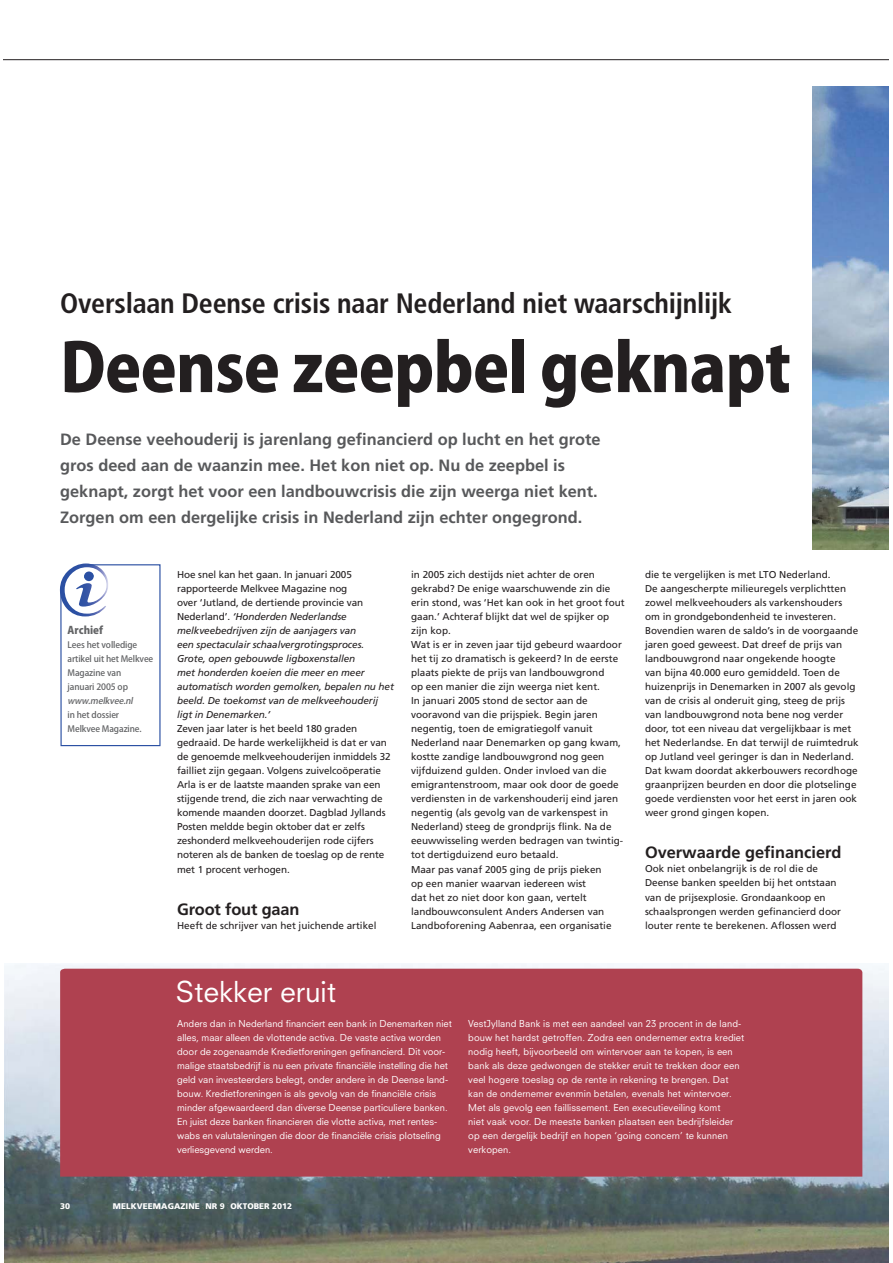
<style>
.page{position:relative;width:893px;height:1263px;background:#fff}
.page>*{position:absolute;margin:0;border:0;box-sizing:border-box;transform-origin:0 0}
.t1{font:66px "Koz Go Pro Heavy 90 msp RKSJ H";letter-spacing:-.01em;color:#231f20}
.t2{font:700 condensed 28.05px "Frutiger LT Std";letter-spacing:-.01em;color:#231f20}
.t3{font:28.05px "Neuzeit SLT Std";color:#fff}
.t4{font:700 16.35px/25.7px "Frutiger LT Std";color:#58595b}
.t5{font:700 16.35px "Frutiger LT Std";color:#231f20}
.t6{font:10.5px "Koz Go Pro Heavy 90 msp RKSJ H";color:#636466}
.t7{font:9.9px/14.1px "Frutiger LT Std";color:#231f20}
.t8{font:italic 9.9px/14.1px "Frutiger LT Std";letter-spacing:-.01em;color:#231f20}
.t9{font:9.3px/14.1px "Neuzeit SLT Std";color:#fff}
.t10{font:8.7px/14.1px "Koz Go Pro Medium 90 msp RKSJ H";letter-spacing:-.01em;color:#636466}
.t11{font:italic 8.7px "Koz Go Pro Medium 90 msp RKSJ H";color:#636466}
.t12{font:900 8.25px "Frutiger LT Std";letter-spacing:.01em;color:#fff}
.s1{font-style:normal}
</style>
<div class="page">
<img style="left:4px;top:963px;width:885px;height:300px">
<img style="left:4px;top:964px;width:885px;height:239px">
<img style="left:812px;top:87px;width:77px;height:463px">
<div style="left:60px;top:969px;width:802px;height:208px;background:#af4150"></div>
<hr style="left:4px;top:59px;width:885px;height:1px;background:#231f20">
<svg style="left:202px;top:1203px;width:2px;height:7px"></svg>
<svg style="left:227px;top:1203px;width:2px;height:7px"></svg>
<svg style="left:60px;top:563px;width:101px;height:184px"></svg>
<div style="left:84px;top:572px;width:10px;height:9px;background:#2b50a3;border-radius:50%"></div>
<h2 class="t2" style="left:60px;top:291px;width:673px">Overslaan Deense crisis naar Nederland niet waarschijnlijk</h2>
<h1 class="t1" style="left:60px;top:342px;width:732px">Deense zeepbel geknapt</h1>
<p class="t4" style="left:60px;top:428px;width:542px">De Deense veehouderij is jarenlang gefinancierd op lucht en het grote gros deed aan de waanzin mee. Het kon niet op. Nu de zeepbel is geknapt, zorgt het voor een landbouwcrisis die zijn weerga niet kent.<br>Zorgen om een dergelijke crisis in Nederland zijn echter ongegrond.</p>
<p class="t6" style="left:68px;top:626px;width:37px">Archief</p>
<p class="t10" style="left:68px;top:639px;width:87px">Lees het volledige artikel uit het Melkvee<br>Magazine van<br>januari 2005 op</p>
<p class="t11" style="left:68px;top:698px;width:68px">www.melkvee.nl</p>
<p class="t10" style="left:68px;top:709px;width:76px">in het dossier<br>Melkvee Magazine.</p>
<p class="t8" style="left:177px;top:568px;width:218px"><span class="s1">Hoe snel kan het gaan. In januari 2005 rapporteerde Melkvee Magazine nog<br>over ‘Jutland, de dertiende provincie van Nederland’.</span> ‘Honderden Nederlandse melkveebedrijven zijn de aanjagers van<br>een spectaculair schaalvergrotingsproces.<br>Grote, open gebouwde ligboxenstallen<br>met honderden koeien die meer en meer automatisch worden gemolken, bepalen nu het beeld. De toekomst van de melkveehouderij ligt in Denemarken.’</p>
<p class="t7" style="left:177px;top:722px;width:215px">Zeven jaar later is het beeld 180 graden gedraaid. De harde werkelijkheid is dat er van de genoemde melkveehouderijen inmiddels 32 failliet zijn gegaan. Volgens zuivelcoöperatie Arla is er de laatste maanden sprake van een stijgende trend, die zich naar verwachting de komende maanden doorzet. Dagblad Jyllands Posten meldde begin oktober dat er zelfs zeshonderd melkveehouderijen rode cijfers noteren als de banken de toeslag op de rente met 1 procent verhogen.</p>
<h3 class="t5" style="left:177px;top:902px;width:124px">Groot fout gaan</h3>
<p class="t7" style="left:177px;top:919px;width:201px">Heeft de schrijver van het juichende artikel</p>
<p class="t7" style="left:411px;top:568px;width:215px">in 2005 zich destijds niet achter de oren gekrabd? De enige waarschuwende zin die erin stond, was ‘Het kan ook in het groot fout gaan.’ Achteraf blijkt dat wel de spijker op zijn kop.<br>Wat is er in zeven jaar tijd gebeurd waardoor het tij zo dramatisch is gekeerd? In de eerste plaats piekte de prijs van landbouwgrond<br>op een manier die zijn weerga niet kent.<br>In januari 2005 stond de sector aan de vooravond van die prijspiek. Begin jaren negentig, toen de emigratiegolf vanuit Nederland naar Denemarken op gang kwam, kostte zandige landbouwgrond nog geen vijfduizend gulden. Onder invloed van die emigrantenstroom, maar ook door de goede verdiensten in de varkenshouderij eind jaren negentig (als gevolg van de varkenspest in Nederland) steeg de grondprijs flink. Na de eeuwwisseling werden bedragen van twintig&shy;tot dertigduizend euro betaald.<br>Maar pas vanaf 2005 ging de prijs pieken<br>op een manier waarvan iedereen wist<br>dat het zo niet door kon gaan, vertelt landbouwconsulent Anders Andersen van Landboforening Aabenraa, een organisatie</p>
<p class="t7" style="left:645px;top:568px;width:215px">die te vergelijken is met LTO Nederland.<br>De aangescherpte milieuregels verplichtten zowel melkveehouders als varkenshouders om in grondgebondenheid te investeren.<br>Bovendien waren de saldo’s in de voorgaande jaren goed geweest. Dat dreef de prijs van landbouwgrond naar ongekende hoogte<br>van bijna 40.000 euro gemiddeld. Toen de huizenprijs in Denemarken in 2007 als gevolg van de crisis al onderuit ging, steeg de prijs van landbouwgrond nota bene nog verder door, tot een niveau dat vergelijkbaar is met het Nederlandse. En dat terwijl de ruimtedruk op Jutland veel geringer is dan in Nederland.<br>Dat kwam doordat akkerbouwers recordhoge graanprijzen beurden en door die plotselinge goede verdiensten voor het eerst in jaren ook weer grond gingen kopen.</p>
<h3 class="t5" style="left:645px;top:846px;width:198px">Overwaarde gefinancierd</h3>
<p class="t7" style="left:645px;top:862px;width:198px">Ook niet onbelangrijk is de rol die de Deense banken speelden bij het ontstaan van de prijsexplosie. Grondaankoop en schaalsprongen werden gefinancierd door louter rente te berekenen. Aflossen werd</p>
<h2 class="t3" style="left:175px;top:980px;width:162px">Stekker eruit</h2>
<p class="t9" style="left:177px;top:1017px;width:276px">Anders dan in Nederland financiert een bank in Denemarken niet alles, maar alleen de vlottende activa. De vaste activa worden door de zogenaamde Kredietforeningen gefinancierd. Dit voor&shy;malige staatsbedrijf is nu een private financiële instelling die het geld van investeerders belegt, onder andere in de Deense land&shy;bouw. Kredietforeningen is als gevolg van de financiële crisis minder afgewaardeerd dan diverse Deense particuliere banken.<br>En juist deze banken financieren die vlotte activa, met rentes&shy;wabs en valutaleningen die door de financiële crisis plotseling verliesgevend werden.</p>
<p class="t9" style="left:468px;top:1017px;width:278px">VestJylland Bank is met een aandeel van 23 procent in de land&shy;bouw het hardst getroffen. Zodra een ondernemer extra krediet nodig heeft, bijvoorbeeld om wintervoer aan te kopen, is een bank als deze gedwongen de stekker eruit te trekken door een veel hogere toeslag op de rente in rekening te brengen. Dat kan de ondernemer evenmin betalen, evenals het wintervoer.<br>Met als gevolg een faillissement. Een executieveiling komt<br>niet vaak voor. De meeste banken plaatsen een bedrijfsleider op een dergelijk bedrijf en hopen ‘going concern’ te kunnen verkopen.</p>
<p class="t12" style="left:60px;top:1203px;width:12px">30</p>
<p class="t12" style="left:113px;top:1203px;width:181px">MELKVEEMAGAZINE NR 9 OKTOBER 2012</p>
</div>
